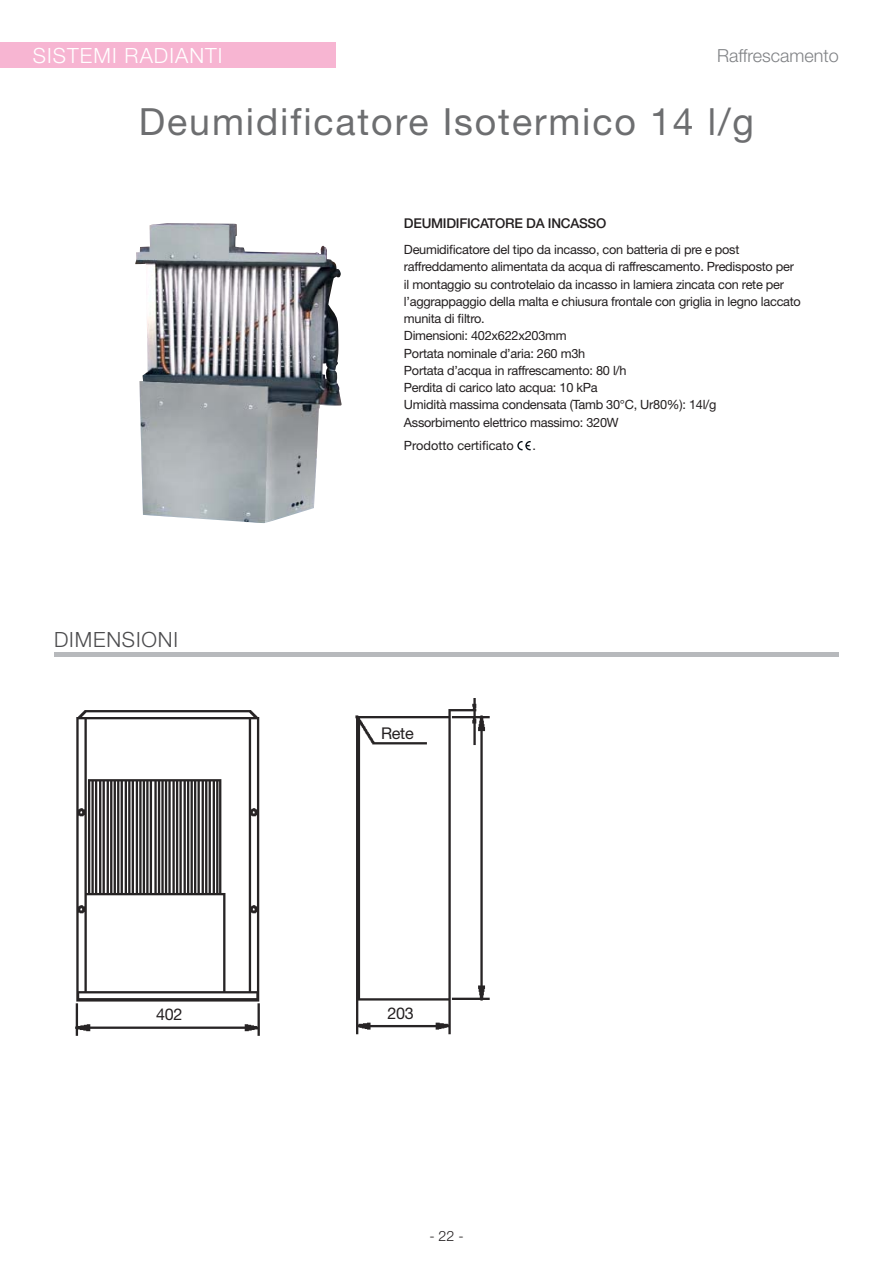
<style>
.page{position:relative;width:893px;height:1263px;background:#fff}
.page>*{position:absolute;margin:0;border:0;box-sizing:border-box;transform-origin:0 0}
.t1{font:37.5px "Helvetica Neue";letter-spacing:.05em;color:#6d6e70}
.t2{font:300 21px "Helvetica Neue";letter-spacing:.05em;color:#fff}
.t3{font:300 21px "Helvetica Neue";letter-spacing:.04em;color:#4c4c4e}
.t4{font:300 18px "Helvetica Neue";color:#808285}
.t5{font:16.2px "Helvetica Neue";letter-spacing:-.02em;color:#231f20}
.t6{font:300 14.25px "Helvetica Neue";color:#231f20}
.t7{font:500 13.5px "Helvetica Neue";letter-spacing:-.02em;color:#231f20}
.t8{font:12.75px/17.2px "Helvetica Neue";letter-spacing:-.02em;color:#231f20}
.t9{font:12.75px "Helvetica Neue";color:#231f20}
</style>
<div class="page">
<div style="left:0;top:43px;width:336px;height:25px;background:#f7b5d2"></div>
<img style="left:135px;top:223px;width:207px;height:300px">
<img style="left:75px;top:710px;width:185px;height:326px">
<img style="left:355px;top:698px;width:135px;height:337px">
<svg style="left:517px;top:441px;width:14px;height:9px"></svg>
<hr style="left:54px;top:653px;width:785px;height:4px;background:#b7b9bc">
<h2 class="t2" style="left:33px;top:48px;width:191px">SISTEMI RADIANTI</h2>
<h3 class="t4" style="left:717px;top:49px;width:123px">Raffrescamento</h3>
<h1 class="t1" style="left:139px;top:108px;width:616px">Deumidificatore Isotermico 14 l/g</h1>
<h2 class="t3" style="left:54px;top:632px;width:126px">DIMENSIONI</h2>
<p class="t7" style="left:404px;top:219px;width:204px">DEUMIDIFICATORE DA INCASSO</p>
<p class="t8" style="left:404px;top:242px;width:398px">Deumidificatore del tipo da incasso, con batteria di pre e post raffreddamento alimentata da acqua di raffrescamento. Predisposto per il montaggio su controtelaio da incasso in lamiera zincata con rete per l’aggrappaggio della malta e chiusura frontale con griglia in legno laccato munita di filtro.<br>Dimensioni: 402x622x203mm<br>Portata nominale d’aria: 260 m3h<br>Portata d’acqua in raffrescamento: 80 l/h<br>Perdita di carico lato acqua: 10 kPa<br>Umidità massima condensata (Tamb 30°C, Ur80%): 14l/g<br>Assorbimento elettrico massimo: 320W</p>
<p class="t9" style="left:404px;top:441px;width:111px">Prodotto certificato</p>
<p class="t8" style="left:532px;top:438px;width:5px">.</p>
<p class="t5" style="left:381px;top:727px;width:34px">Rete</p>
<p class="t5" style="left:156px;top:1008px;width:28px">402</p>
<p class="t5" style="left:387px;top:1007px;width:28px">203</p>
<p class="t6" style="left:429px;top:1231px;width:36px">- 22 -</p>
</div>
